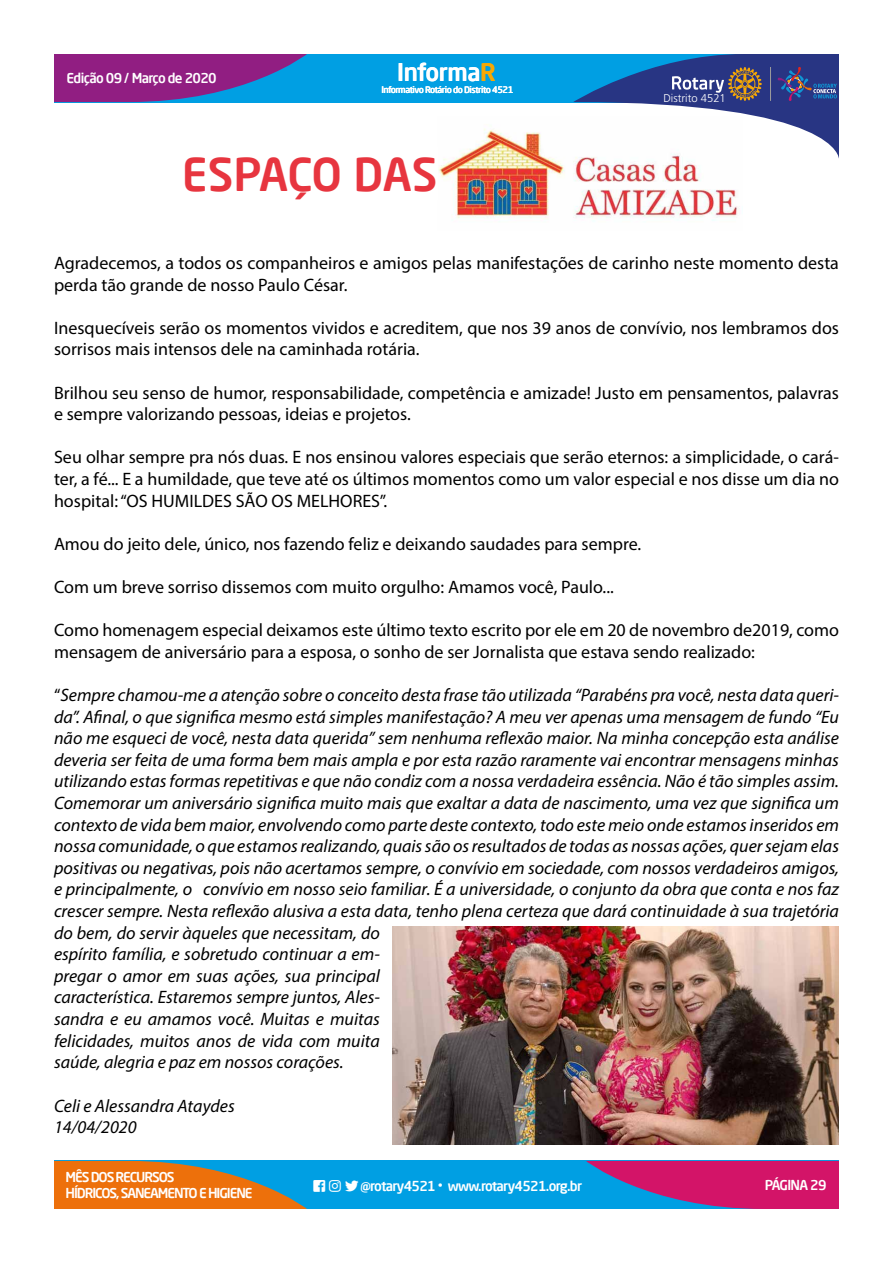
<style>
.page{position:relative;width:893px;height:1263px;background:#fff}
.page>*{position:absolute;margin:0;border:0;box-sizing:border-box;transform-origin:0 0}
.t1{font:500 45px "Neo Sans Pro";letter-spacing:-.015em;color:#e7353f}
.t2{font:500 24px "Neo Sans Pro";letter-spacing:-.02em;color:#fff}
.t3{font:italic 18px/21.6px "Myriad Pro";color:#000}
.t4{font:18px/21.6px "Myriad Pro";color:#000}
.t5{font:500 13.5px "Neo Sans Pro";letter-spacing:-.05em;color:#fff}
.t6{font:500 13.5px/16.5px "Neo Sans Pro";letter-spacing:-.07em;color:#fff}
.t7{font:300 11.25px "Frutiger LT Std";color:#fff}
.t8{font:500 9px "Neo Sans Pro";letter-spacing:-.06em;color:#fff}
.s1{color:#f6a805}
.s2{font-style:normal}
</style>
<div class="page">
<div style="left:54px;top:54px;width:785px;height:48px;background:#009fe3"></div>
<svg style="left:54px;top:54px;width:253px;height:48px"></svg>
<div style="left:54px;top:1161px;width:785px;height:48px;background:#009fe3"></div>
<svg style="left:54px;top:1161px;width:253px;height:48px"></svg>
<svg style="left:586px;top:1161px;width:253px;height:48px"></svg>
<img style="left:439px;top:128px;width:299px;height:93px">
<img style="left:393px;top:926px;width:446px;height:218px">
<svg style="left:573px;top:54px;width:266px;height:105px"></svg>
<p class="t5" style="left:67px;top:70px;width:152px">Edição 09 / Março de 2020</p>
<h2 class="t2" style="left:397px;top:57px;width:100px">Informa<span class="s1">R</span></h2>
<p class="t8" style="left:381px;top:84px;width:133px">Informativo Rotário do Distrito 4521</p>
<h1 class="t1" style="left:182px;top:146px;width:257px">ESPAÇO DAS</h1>
<p class="t7" style="left:663px;top:92px;width:64px">Distrito 4521</p>
<p class="t4" style="left:54px;top:252px;width:786px">Agradecemos, a todos os companheiros e amigos pelas manifestações de carinho neste momento desta perda tão grande de nosso Paulo César.</p>
<p class="t4" style="left:54px;top:317px;width:787px">Inesquecíveis serão os momentos vividos e acreditem, que nos 39 anos de convívio, nos lembramos dos sorrisos mais intensos dele na caminhada rotária.</p>
<p class="t4" style="left:54px;top:381px;width:786px">Brilhou seu senso de humor, responsabilidade, competência e amizade! Justo em pensamentos, palavras e sempre valorizando pessoas, ideias e projetos.</p>
<p class="t4" style="left:54px;top:446px;width:786px;text-align:justify">Seu olhar sempre pra nós duas. E nos ensinou valores especiais que serão eternos: a simplicidade, o cará&shy;ter, a fé... E a humildade, que teve até os últimos momentos como um valor especial e nos disse um dia no hospital: “OS HUMILDES SÃO OS MELHORES”.</p>
<p class="t4" style="left:54px;top:533px;width:589px">Amou do jeito dele, único, nos fazendo feliz e deixando saudades para sempre.</p>
<p class="t4" style="left:54px;top:576px;width:561px">Com um breve sorriso dissemos com muito orgulho: Amamos você, Paulo...</p>
<p class="t4" style="left:54px;top:619px;width:786px">Como homenagem especial deixamos este último texto escrito por ele em 20 de novembro de2019, como mensagem de aniversário para a esposa, o sonho de ser Jornalista que estava sendo realizado:</p>
<p class="t3" style="left:54px;top:684px;width:787px"><span class="s2">“</span>Sempre chamou-me a atenção sobre o conceito desta frase tão utilizada “Parabéns pra você, nesta data queri&shy;da”. Afinal, o que significa mesmo está simples manifestação? A meu ver apenas uma mensagem de fundo “Eu não me esqueci de você, nesta data querida” sem nenhuma reflexão maior. Na minha concepção esta análise deveria ser feita de uma forma bem mais ampla e por esta razão raramente vai encontrar mensagens minhas utilizando estas formas repetitivas e que não condiz com a nossa verdadeira essência. Não é tão simples assim.<br>Comemorar um aniversário significa muito mais que exaltar a data de nascimento, uma vez que significa um contexto de vida bem maior, envolvendo como parte deste contexto, todo este meio onde estamos inseridos em nossa comunidade, o que estamos realizando, quais são os resultados de todas as nossas ações, quer sejam elas positivas ou negativas, pois não acertamos sempre, o convívio em sociedade, com nossos verdadeiros amigos, e principalmente, o convívio em nosso seio familiar. É a universidade, o conjunto da obra que conta e nos faz crescer sempre. Nesta reflexão alusiva a esta data, tenho plena certeza que dará continuidade à sua trajetória do bem, do servir àqueles que necessitam, do<br>espírito família, e sobretudo continuar a em-<br>pregar o amor em suas ações, sua principal<br>característica. Estaremos sempre juntos, Ales-<br>sandra e eu amamos você. Muitas e muitas<br>felicidades, muitos anos de vida com muita<br>saúde, alegria e paz em nossos corações.</p>
<p class="t3" style="left:54px;top:1094px;width:182px">Celi e Alessandra Ataydes<br>14/04/2020</p>
<p class="t6" style="left:65px;top:1168px;width:189px">MÊS DOS RECURSOS<br>HÍDRICOS, SANEAMENTO E HIGIENE</p>
<p class="t5" style="left:765px;top:1176px;width:63px">PÁGINA 29</p>
<p class="t5" style="left:314px;top:1177px;width:270px">□□▲❑◆ ■▲▼ ▼▼ @rotary4521 ⦁ www.rotary4521.org.br</p>
<p class="t5" style="left:737px;top:1176px;width:63px">PÁGINA 02</p>
</div>
